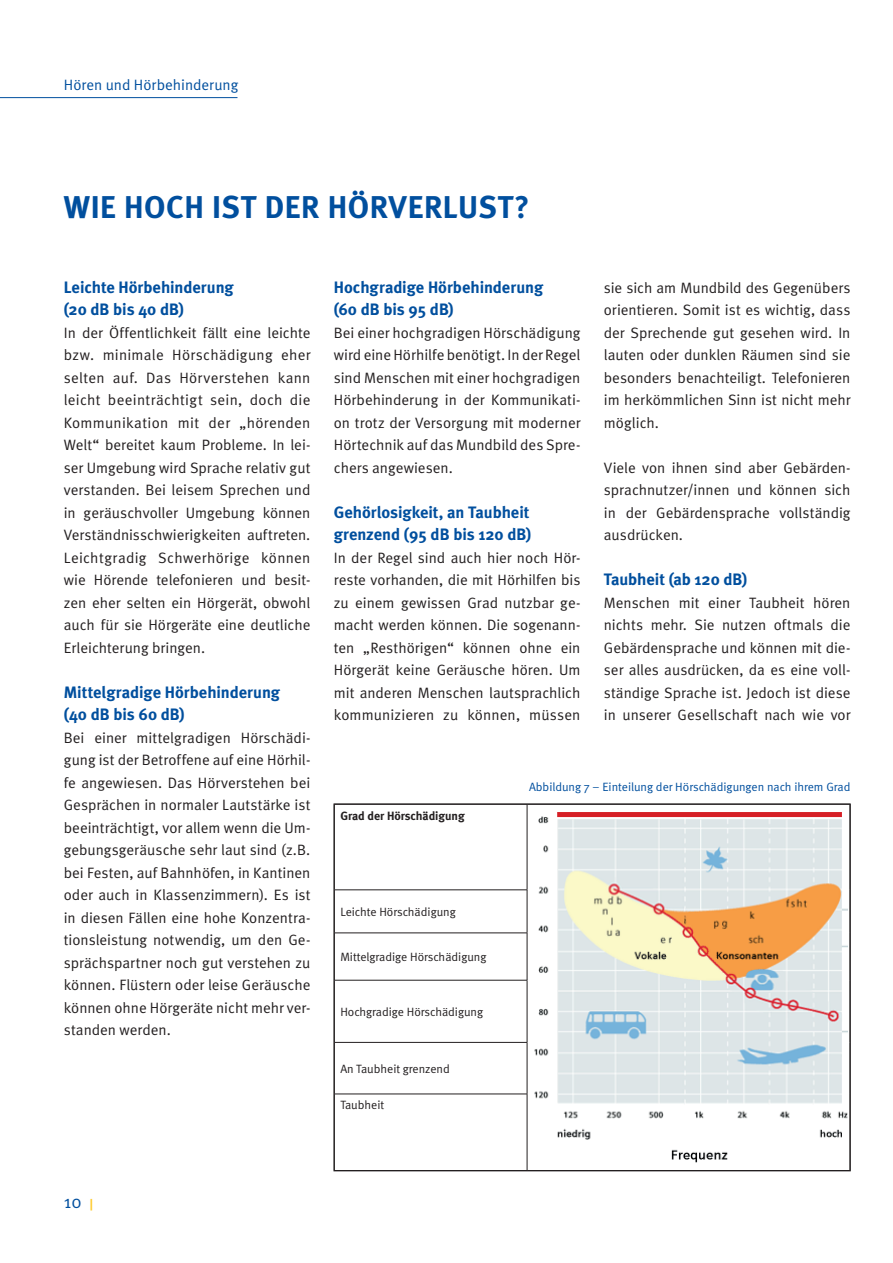
<style>
.page{position:relative;width:893px;height:1263px;background:#fff}
.page>*{position:absolute;margin:0;border:0;box-sizing:border-box;transform-origin:0 0}
.t1{font:700 31.5px "Meta";letter-spacing:.015em;color:#014f9e}
.t2{font:18px "Meta Normal";color:#014f9e}
.t3{font:700 16.5px/22.5px "Meta";letter-spacing:-.005em;color:#014f9e}
.t4{font:15px/22.5px "Meta Normal";color:#231f20;text-align:justify}
.t5{font:15px "Meta Normal";color:#014f9e}
.t6{font:12px "Meta Normal";color:#231f20}
.t7{font:12px "Meta Normal";color:#014f9e}
.t8{font:700 12px "Meta";color:#231f20}
.s1{font-family:"Meta";font-weight:700;font-size:12px;color:#fecb2f}
</style>
<div class="page">
<hr style="left:0;top:97px;width:237px;height:1px;background:#014f9e">
<hr style="left:850px;top:804px;width:1px;height:86px;background:#231f20">
<hr style="left:850px;top:890px;width:1px;height:43px;background:#231f20">
<hr style="left:850px;top:933px;width:1px;height:47px;background:#231f20">
<hr style="left:850px;top:980px;width:1px;height:62px;background:#231f20">
<hr style="left:850px;top:1042px;width:1px;height:52px;background:#231f20">
<hr style="left:850px;top:1094px;width:1px;height:76px;background:#231f20">
<hr style="left:527px;top:804px;width:1px;height:86px;background:#231f20">
<hr style="left:527px;top:933px;width:1px;height:47px;background:#231f20">
<hr style="left:334px;top:889px;width:193px;height:1px;background:#231f20">
<hr style="left:527px;top:890px;width:1px;height:43px;background:#231f20">
<hr style="left:334px;top:933px;width:193px;height:1px;background:#231f20">
<hr style="left:334px;top:980px;width:193px;height:1px;background:#231f20">
<hr style="left:527px;top:980px;width:1px;height:62px;background:#231f20">
<hr style="left:334px;top:1094px;width:193px;height:1px;background:#231f20">
<hr style="left:334px;top:1042px;width:193px;height:1px;background:#231f20">
<hr style="left:527px;top:1042px;width:1px;height:52px;background:#231f20">
<hr style="left:527px;top:1094px;width:1px;height:76px;background:#231f20">
<img style="left:534px;top:812px;width:313px;height:351px">
<p class="t5" style="left:64px;top:76px;width:176px">Hören und Hörbehinderung</p>
<h1 class="t1" style="left:64px;top:188px;width:467px">WIE HOCH IST DER HÖRVERLUST?</h1>
<p class="t3" style="left:64px;top:275px;width:171px">Leichte Hörbehinderung (20 dB bis 40 dB)</p>
<p class="t4" style="left:64px;top:321px;width:248px">In der Öffentlichkeit fällt eine leichte bzw. minimale Hörschädigung eher selten auf. Das Hörverstehen kann leicht beeinträchtigt sein, doch die Kommunikation mit der „hörenden Welt“ bereitet kaum Probleme. In lei&shy;ser Umgebung wird Sprache relativ gut verstanden. Bei leisem Sprechen und in geräuschvoller Umgebung können Verständnisschwierigkeiten auftreten.<br>Leichtgradig Schwerhörige können wie Hörende telefonieren und besit&shy;zen eher selten ein Hörgerät, obwohl auch für sie Hörgeräte eine deutliche Erleichterung bringen.</p>
<p class="t3" style="left:64px;top:680px;width:218px">Mittelgradige Hörbehinderung (40 dB bis 60 dB)</p>
<p class="t4" style="left:64px;top:726px;width:248px">Bei einer mittelgradigen Hörschädi&shy;gung ist der Betroffene auf eine Hörhil&shy;fe angewiesen. Das Hörverstehen bei Gesprächen in normaler Lautstärke ist beeinträchtigt, vor allem wenn die Um&shy;gebungsgeräusche sehr laut sind (z.B. bei Festen, auf Bahnhöfen, in Kantinen oder auch in Klassenzimmern). Es ist in diesen Fällen eine hohe Konzentra&shy;tionsleistung notwendig, um den Ge&shy;sprächspartner noch gut verstehen zu können. Flüstern oder leise Geräusche können ohne Hörgeräte nicht mehr ver&shy;standen werden.</p>
<p class="t3" style="left:334px;top:275px;width:211px">Hochgradige Hörbehinderung (60 dB bis 95 dB)</p>
<p class="t4" style="left:334px;top:321px;width:248px">Bei einer hochgradigen Hörschädigung wird eine Hörhilfe benötigt. In der Regel sind Menschen mit einer hochgradigen Hörbehinderung in der Kommunikati&shy;on trotz der Versorgung mit moderner Hörtechnik auf das Mundbild des Spre&shy;chers angewiesen.</p>
<p class="t3" style="left:334px;top:500px;width:199px">Gehörlosigkeit, an Taubheit grenzend (95 dB bis 120 dB)</p>
<p class="t4" style="left:334px;top:546px;width:248px">In der Regel sind auch hier noch Hör&shy;reste vorhanden, die mit Hörhilfen bis zu einem gewissen Grad nutzbar ge&shy;macht werden können. Die sogenann&shy;ten „Resthörigen“ können ohne ein Hörgerät keine Geräusche hören. Um mit anderen Menschen lautsprachlich kommunizieren zu können, müssen</p>
<p class="t4" style="left:604px;top:276px;width:248px">sie sich am Mundbild des Gegenübers orientieren. Somit ist es wichtig, dass der Sprechende gut gesehen wird. In lauten oder dunklen Räumen sind sie besonders benachteiligt. Telefonieren im herkömmlichen Sinn ist nicht mehr möglich.</p>
<p class="t4" style="left:604px;top:456px;width:248px">Viele von ihnen sind aber Gebärden&shy;sprachnutzer/innen und können sich in der Gebärdensprache vollständig ausdrücken.</p>
<p class="t3" style="left:604px;top:568px;width:145px">Taubheit (ab 120 dB)</p>
<p class="t4" style="left:604px;top:591px;width:248px">Menschen mit einer Taubheit hören nichts mehr. Sie nutzen oftmals die Gebärdensprache und können mit die&shy;ser alles ausdrücken, da es eine voll&shy;ständige Sprache ist. Jedoch ist diese in unserer Gesellschaft nach wie vor</p>
<p class="t8" style="left:340px;top:808px;width:126px">Grad der Hörschädigung</p>
<p class="t6" style="left:340px;top:905px;width:117px">Leichte Hörschädigung</p>
<p class="t6" style="left:340px;top:950px;width:148px">Mittelgradige Hörschädigung</p>
<p class="t6" style="left:340px;top:1005px;width:144px">Hochgradige Hörschädigung</p>
<p class="t6" style="left:340px;top:1062px;width:111px">An Taubheit grenzend</p>
<p class="t6" style="left:340px;top:1098px;width:45px">Taubheit</p>
<p class="t7" style="left:529px;top:780px;width:323px">Abbildung 7 – Einteilung der Hörschädigungen nach ihrem Grad</p>
<p class="t2" style="left:64px;top:1191px;width:31px">10 <span class="s1">|</span></p>
</div>
